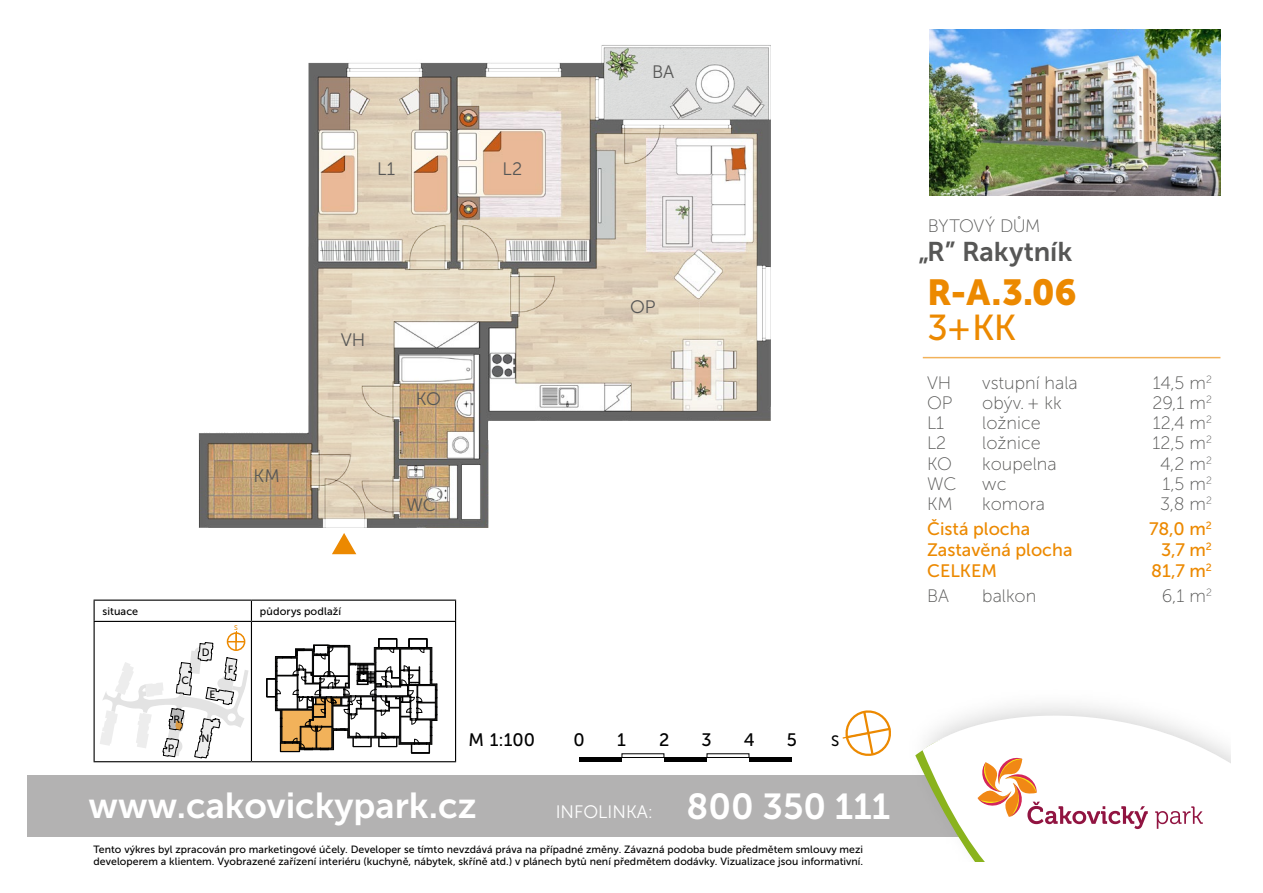
<style>
.page{position:relative;width:1263px;height:893px;background:#fff}
.page>*{position:absolute;margin:0;border:0;box-sizing:border-box;transform-origin:0 0}
.t1{font:36px "Museo Sans 700";color:#fff}
.t2{font:36px "Museo Sans 900";color:#ec8900}
.t3{font:36px "Museo Sans 500";color:#ec8900}
.t4{font:27px "Museo Sans 700";letter-spacing:-.005em;color:#575756}
.t5{font:18px "Museo Sans 100";color:#575756}
.t6{font:18px "Museo Sans 500";color:#ec8900}
.t7{font:18px "Museo Sans 300";color:#fff}
.t8{font:18px "Museo Sans 300";letter-spacing:-.005em;color:#575756}
.t9{font:18px "Museo Sans 500";color:#000}
.t10{font:18px "Museo Sans 100";letter-spacing:-.03em;color:#575756}
.t11{font:15px "Museo Sans 500";color:#000}
.t12{font:10.8px "Museo Sans 500";letter-spacing:.01em;color:#000}
.t13{font:10.65px "Museo Sans 500";color:#000}
.t14{font:10.5px/12.6px "Museo Sans 500";letter-spacing:.005em;color:#000}
.t15{font:6.75px "Museo Sans 500";color:#ec8900}
.s1{font-family:"Museo Sans 700";font-size:36px}
</style>
<div class="page">
<div style="left:27px;top:775px;width:938px;height:61px;background:#b3b2b2"></div>
<svg style="left:952px;top:709px;width:213px;height:5px"></svg>
<svg style="left:930px;top:714px;width:266px;height:148px"></svg>
<svg style="left:915px;top:726px;width:316px;height:135px"></svg>
<img style="left:929px;top:30px;width:291px;height:165px">
<hr style="left:923px;top:357px;width:297px;height:1px;background:#ec8900">
<hr style="left:94px;top:600px;width:157px;height:1px;background:#000">
<svg style="left:94px;top:601px;width:1px;height:20px"></svg>
<hr style="left:251px;top:600px;width:205px;height:1px;background:#000">
<svg style="left:251px;top:601px;width:1px;height:20px"></svg>
<svg style="left:455px;top:601px;width:1px;height:20px"></svg>
<hr style="left:94px;top:621px;width:157px;height:1px;background:#000">
<hr style="left:94px;top:622px;width:1px;height:139px;background:#000">
<hr style="left:251px;top:621px;width:205px;height:1px;background:#000">
<hr style="left:251px;top:622px;width:1px;height:139px;background:#000">
<hr style="left:455px;top:622px;width:1px;height:139px;background:#000">
<hr style="left:94px;top:761px;width:157px;height:1px;background:#000">
<hr style="left:251px;top:761px;width:205px;height:1px;background:#000">
<img style="left:199px;top:45px;width:572px;height:483px">
<svg style="left:332px;top:533px;width:24px;height:21px"></svg>
<div style="left:411px;top:744px;width:18px;height:9px;border:1px solid #000"></div>
<div style="left:409px;top:639px;width:18px;height:8px;border:1px solid #000"></div>
<div style="left:379px;top:639px;width:18px;height:8px;border:1px solid #000"></div>
<div style="left:267px;top:679px;width:8px;height:18px;border:1px solid #000"></div>
<svg style="left:275px;top:645px;width:163px;height:107px"></svg>
<svg style="left:100px;top:631px;width:148px;height:128px"></svg>
<hr style="left:579px;top:758px;width:43px;height:4px;background:#000">
<hr style="left:664px;top:758px;width:43px;height:4px;background:#000">
<hr style="left:749px;top:758px;width:43px;height:4px;background:#000">
<div style="left:622px;top:753px;width:42px;height:5px;border:1px solid #000"></div>
<div style="left:707px;top:753px;width:42px;height:5px;border:1px solid #000"></div>
<svg style="left:842px;top:710px;width:49px;height:46px"></svg>
<h3 class="t8" style="left:652px;top:63px;width:24px">BA</h3>
<h3 class="t8" style="left:377px;top:159px;width:19px">L1</h3>
<h3 class="t8" style="left:503px;top:159px;width:21px">L2</h3>
<h3 class="t8" style="left:254px;top:466px;width:28px">KM</h3>
<h3 class="t8" style="left:341px;top:330px;width:26px">VH</h3>
<p class="t12" style="left:103px;top:605px;width:37px">situace</p>
<p class="t12" style="left:260px;top:605px;width:83px">půdorys podlaží</p>
<p class="t15" style="left:234px;top:624px;width:5px">S</p>
<p class="t13" style="left:181px;top:675px;width:9px">C</p>
<p class="t14" style="left:173px;top:713px;width:8px">R</p>
<p class="t13" style="left:168px;top:742px;width:8px">P</p>
<p class="t13" style="left:202px;top:646px;width:9px">D</p>
<p class="t13" style="left:209px;top:688px;width:8px">E</p>
<p class="t13" style="left:228px;top:663px;width:7px">F</p>
<p class="t13" style="left:201px;top:732px;width:10px">N</p>
<h3 class="t8" style="left:416px;top:389px;width:27px">KO</h3>
<h3 class="t8" style="left:406px;top:495px;width:31px">WC</h3>
<h3 class="t8" style="left:630px;top:297px;width:27px">OP</h3>
<h3 class="t9" style="left:469px;top:730px;width:68px">M 1:100</h3>
<h3 class="t9" style="left:573px;top:730px;width:13px">0</h3>
<h3 class="t9" style="left:617px;top:730px;width:10px">1</h3>
<h3 class="t9" style="left:659px;top:730px;width:12px">2</h3>
<h3 class="t9" style="left:702px;top:730px;width:12px">3</h3>
<h3 class="t9" style="left:744px;top:730px;width:12px">4</h3>
<h3 class="t9" style="left:787px;top:730px;width:12px">5</h3>
<h3 class="t11" style="left:831px;top:732px;width:10px">S</h3>
<h1 class="t1" style="left:89px;top:786px;width:389px">www.cakovickypark.cz</h1>
<h3 class="t7" style="left:556px;top:802px;width:336px">INFOLINKA: <span class="s1">800 350 111</span></h3>
<p class="t14" style="left:94px;top:843px;width:771px">Tento výkres byl zpracován pro marketingové účely. Developer se tímto nevzdává práva na případné změny. Závazná podoba bude předmětem smlouvy mezi developerem a klientem. Vyobrazené zařízení interiéru (kuchyně, nábytek, skříně atd.) v plánech bytů není předmětem dodávky. Vizualizace jsou informativní.</p>
<h3 class="t10" style="left:928px;top:216px;width:114px">BYTOVÝ DŮM</h3>
<h2 class="t4" style="left:918px;top:237px;width:155px">„R” Rakytník</h2>
<h1 class="t2" style="left:927px;top:272px;width:151px">R-A.3.06</h1>
<h1 class="t3" style="left:927px;top:308px;width:90px">3+ KK</h1>
<h3 class="t5" style="left:927px;top:373px;width:26px">VH</h3>
<h3 class="t5" style="left:982px;top:373px;width:97px">vstupní hala</h3>
<h3 class="t5" style="left:1153px;top:373px;width:61px">14,5 m<sup>2</sup></h3>
<h3 class="t5" style="left:927px;top:393px;width:27px">OP</h3>
<h3 class="t5" style="left:982px;top:393px;width:81px">obýv.+ kk</h3>
<h3 class="t5" style="left:1152px;top:393px;width:61px">29,1 m<sup>2</sup></h3>
<h3 class="t5" style="left:927px;top:413px;width:19px">L1</h3>
<h3 class="t5" style="left:982px;top:413px;width:60px">ložnice</h3>
<h3 class="t5" style="left:1153px;top:413px;width:61px">12,4 m<sup>2</sup></h3>
<h3 class="t5" style="left:927px;top:434px;width:21px">L2</h3>
<h3 class="t5" style="left:982px;top:434px;width:60px">ložnice</h3>
<h3 class="t5" style="left:1152px;top:434px;width:61px">12,5 m<sup>2</sup></h3>
<h3 class="t5" style="left:927px;top:454px;width:27px">KO</h3>
<h3 class="t5" style="left:982px;top:454px;width:76px">koupelna</h3>
<h3 class="t5" style="left:1160px;top:454px;width:53px">4,2 m<sup>2</sup></h3>
<h3 class="t5" style="left:927px;top:474px;width:31px">WC</h3>
<h3 class="t5" style="left:982px;top:474px;width:26px">wc</h3>
<h3 class="t5" style="left:1162px;top:474px;width:51px">1,5 m<sup>2</sup></h3>
<h3 class="t5" style="left:927px;top:495px;width:27px">KM</h3>
<h3 class="t5" style="left:982px;top:495px;width:64px">komora</h3>
<h3 class="t5" style="left:1160px;top:495px;width:53px">3,8 m<sup>2</sup></h3>
<h3 class="t6" style="left:927px;top:519px;width:105px">Čistá plocha</h3>
<h3 class="t6" style="left:1149px;top:519px;width:64px">78,0 m<sup>2</sup></h3>
<h3 class="t6" style="left:927px;top:540px;width:147px">Zastavěná plocha</h3>
<h3 class="t6" style="left:1161px;top:540px;width:52px">3,7 m<sup>2</sup></h3>
<h3 class="t6" style="left:927px;top:561px;width:71px">CELKEM</h3>
<h3 class="t6" style="left:1151px;top:561px;width:62px">81,7 m<sup>2</sup></h3>
<h3 class="t5" style="left:927px;top:586px;width:24px">BA</h3>
<h3 class="t5" style="left:982px;top:586px;width:55px">balkon</h3>
<h3 class="t5" style="left:1162px;top:586px;width:51px">6,1 m<sup>2</sup></h3>
</div>
